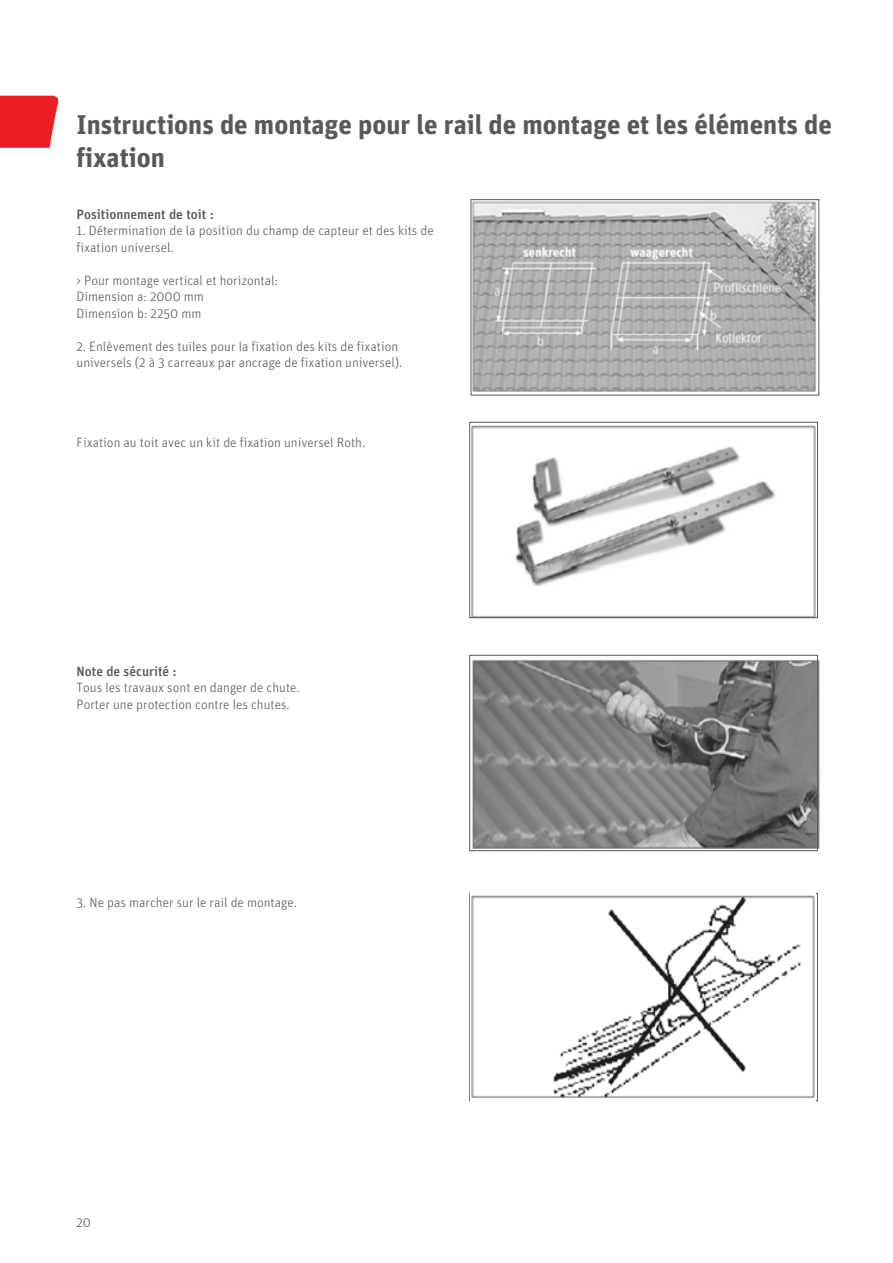
<style>
.page{position:relative;width:893px;height:1263px;background:#fff}
.page>*{position:absolute;margin:0;border:0;box-sizing:border-box;transform-origin:0 0}
.t1{font:700 27px/32.4px "Unit OT";color:#58595b}
.t2{font:300 13.5px/16.5px "Unit OT";color:#58595b}
.t3{font:500 13.5px "Unit OT";color:#58595b}
</style>
<div class="page">
<img style="left:473px;top:201px;width:343px;height:191px">
<img style="left:470px;top:425px;width:346px;height:194px">
<img style="left:470px;top:660px;width:350px;height:192px">
<div style="left:471px;top:199px;width:348px;height:196px;border:1px solid #58595b"></div>
<div style="left:469px;top:422px;width:349px;height:196px;border:1px solid #58595b"></div>
<div style="left:469px;top:655px;width:349px;height:196px;border:1px solid #58595b"></div>
<img style="left:471px;top:895px;width:344px;height:203px">
<svg style="left:0;top:96px;width:59px;height:52px;background:#ee3037"></svg>
<h1 class="t1" style="left:77px;top:108px;width:757px">Instructions de montage pour le rail de montage et les éléments de fixation</h1>
<p class="t3" style="left:77px;top:206px;width:139px">Positionnement de toit :</p>
<p class="t2" style="left:77px;top:223px;width:359px">1. Détermination de la position du champ de capteur et des kits de fixation universel.</p>
<p class="t2" style="left:77px;top:272px;width:203px">&gt; Pour montage vertical et horizontal:<br>Dimension a: 2000 mm<br>Dimension b: 2250 mm</p>
<p class="t2" style="left:77px;top:338px;width:327px">2. Enlèvement des tuiles pour la fixation des kits de fixation universels (2 à 3 carreaux par ancrage de fixation universel).</p>
<p class="t2" style="left:77px;top:434px;width:290px">Fixation au toit avec un kit de fixation universel Roth.</p>
<p class="t3" style="left:77px;top:663px;width:102px">Note de sécurité :</p>
<p class="t2" style="left:77px;top:680px;width:225px">Tous les travaux sont en danger de chute.<br>Porter une protection contre les chutes.</p>
<p class="t2" style="left:77px;top:894px;width:222px">3. Ne pas marcher sur le rail de montage.</p>
<p class="t2" style="left:77px;top:1214px;width:16px">20</p>
</div>
